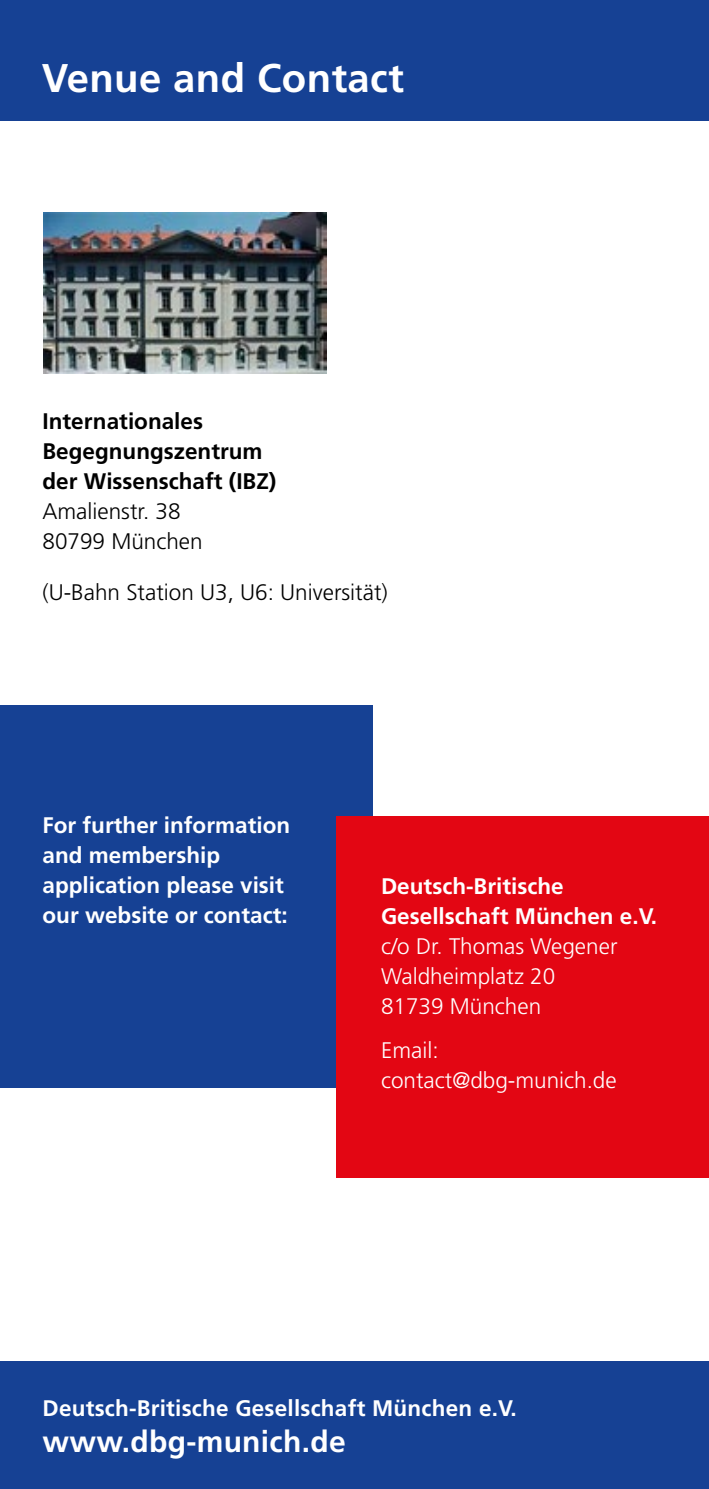
<style>
.page{position:relative;width:709px;height:1489px;background:#fff}
.page>*{position:absolute;margin:0;border:0;box-sizing:border-box;transform-origin:0 0}
.t1{font:700 40px "Frutiger";letter-spacing:.01em;color:#fff}
.t2{font:700 30px "Frutiger";letter-spacing:.01em;color:#fff}
.t3{font:700 22.5px/30px "Frutiger";color:#fff}
.t4{font:300 22.5px/30px "Frutiger";color:#fff}
.t5{font:300 22.5px/30px "Frutiger";color:#000}
.t6{font:700 22.5px/30px "Frutiger";color:#000}
</style>
<div class="page">
<div style="left:0;top:704px;width:372px;height:383px;background:#164194"></div>
<div style="left:337px;top:816px;width:372px;height:361px;background:#e30613"></div>
<div style="left:0;top:0;width:709px;height:120px;background:#164194"></div>
<div style="left:0;top:1361px;width:709px;height:127px;background:#164194"></div>
<img style="left:43px;top:213px;width:283px;height:160px">
<h1 class="t1" style="left:42px;top:55px;width:364px">Venue and Contact</h1>
<p class="t6" style="left:43px;top:406px;width:235px">Internationales<br>Begegnungszentrum der Wissenschaft (IBZ)</p>
<p class="t5" style="left:43px;top:496px;width:162px">Amalienstr. 38<br>80799 München</p>
<p class="t5" style="left:43px;top:577px;width:347px">(U-Bahn Station U3, U6: Universität)</p>
<p class="t3" style="left:43px;top:810px;width:249px">For further information and membership application please visit our website or contact:</p>
<p class="t3" style="left:381px;top:871px;width:277px">Deutsch-Britische<br>Gesellschaft München e.V.</p>
<p class="t4" style="left:381px;top:931px;width:238px">c/o Dr. Thomas Wegener<br>Waldheimplatz 20<br>81739 München</p>
<p class="t4" style="left:381px;top:1035px;width:237px">Email: contact@dbg-munich.de</p>
<p class="t3" style="left:43px;top:1392px;width:476px">Deutsch-Britische Gesellschaft München e.V.</p>
<h2 class="t2" style="left:43px;top:1423px;width:305px">www.dbg-munich.de</h2>
</div>
